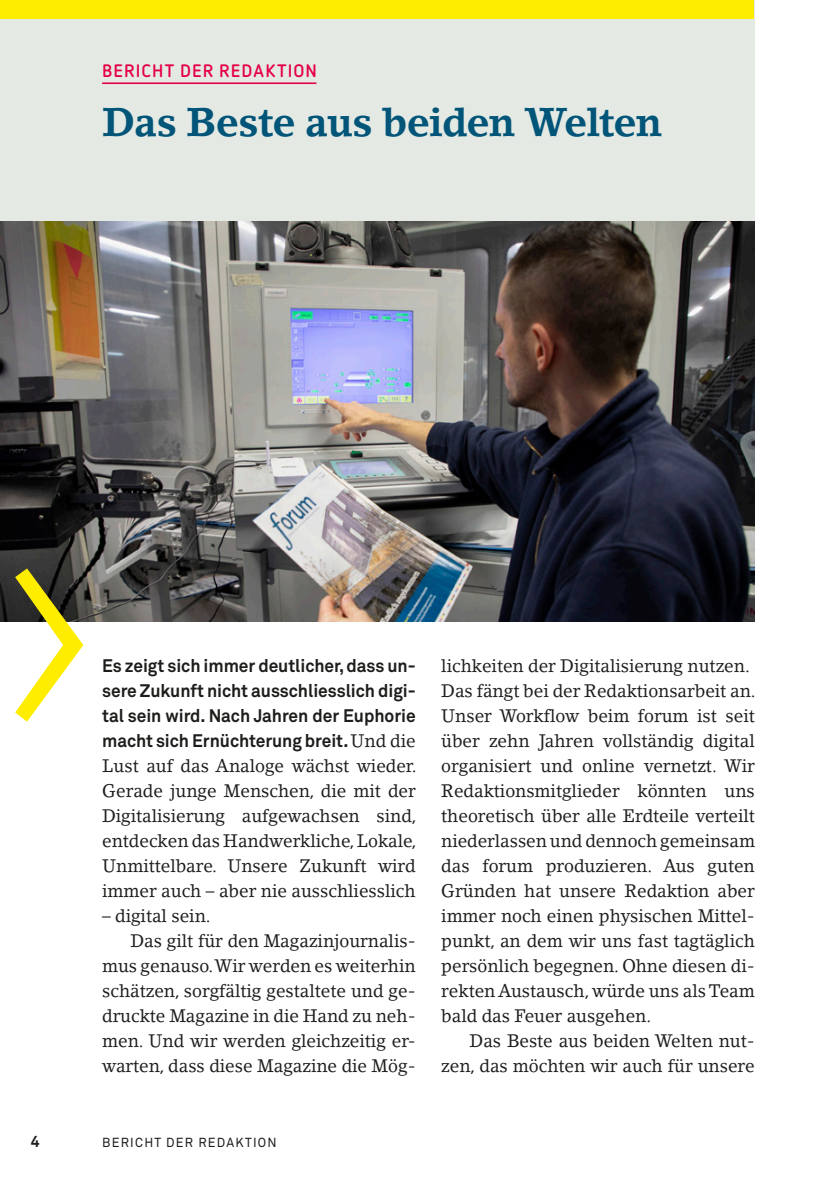
<style>
.page{position:relative;width:840px;height:1191px;background:#fff}
.page>*{position:absolute;margin:0;border:0;box-sizing:border-box;transform-origin:0 0}
.t1{font:700 40px "Lino Letter";letter-spacing:-.02em;color:#005578}
.t2{font:18px/25px "Lino Letter";letter-spacing:-.005em;color:#1d1d1b;text-align:justify;scale:.96 1}
.t3{font:700 18px/25px "Akkurat Pro";letter-spacing:-.005em;color:#1d1d1b;text-align:justify;scale:.96 1}
.t4{font:700 18px "Netto OT";letter-spacing:.055em;color:#e50045}
.t5{font:700 16px "Akkurat Pro";color:#1d1d1b;scale:.96 1}
.t6{font:13px "Akkurat Pro";letter-spacing:.1em;color:#1d1d1b;scale:.96 1}
.s1{font-family:"Lino Letter";font-weight:400}
</style>
<div class="page">
<div style="left:0;top:0;width:754px;height:246px;background:#e4e9e3"></div>
<hr style="left:102px;top:82px;width:214px;height:2px;background:#e50045">
<img style="left:0;top:221px;width:754px;height:400px">
<div style="left:0;top:0;width:753px;height:18px;background:#ffed00"></div>
<svg style="left:15px;top:568px;width:68px;height:153px"></svg>
<p class="t4" style="left:102px;top:59px;width:216px">BERICHT DER REDAKTION</p>
<h1 class="t1" style="left:102px;top:98px;width:561px">Das Beste aus beiden Welten</h1>
<p class="t3" style="left:102px;top:653px;width:328px">Es zeigt sich immer deutlicher, dass un&shy;sere Zukunft nicht ausschliesslich digi&shy;tal sein wird. Nach Jahren der Euphorie macht sich Ernüchterung breit. <span class="s1">Und die</span></p>
<p class="t2" style="left:102px;top:753px;width:329px">Lust auf das Analoge wächst wieder.<br>Gerade junge Menschen, die mit der Digitalisierung aufgewachsen sind, entdecken das Handwerkliche, Lokale, Unmittelbare. Unsere Zukunft wird immer auch – aber nie ausschliesslich</p>
<p class="t2" style="left:102px;top:903px;width:114px">– digital sein.</p>
<p class="t2" style="left:130px;top:928px;width:298px">Das gilt für den Magazinjournalis-</p>
<p class="t2" style="left:102px;top:953px;width:328px">mus genauso. Wir werden es weiterhin</p>
<p class="t2" style="left:102px;top:978px;width:328px">schätzen, sorgfältig gestaltete und ge-</p>
<p class="t2" style="left:102px;top:1003px;width:328px">druckte Magazine in die Hand zu neh-</p>
<p class="t2" style="left:102px;top:1028px;width:328px">men. Und wir werden gleichzeitig er-</p>
<p class="t2" style="left:102px;top:1053px;width:328px">warten, dass diese Magazine die Mög-</p>
<p class="t5" style="left:31px;top:1131px;width:11px">4</p>
<p class="t6" style="left:102px;top:1134px;width:183px">BERICHT DER REDAKTION</p>
<p class="t2" style="left:441px;top:653px;width:329px;text-align:left">lichkeiten der Digitalisierung nutzen.<br>Das fängt bei der Redaktionsarbeit an.<br>Unser Workflow beim forum ist seit über zehn Jahren vollständig digital organisiert und online vernetzt. Wir Redaktionsmitglieder könnten uns theoretisch über alle Erdteile verteilt niederlassen und dennoch gemeinsam das forum produzieren. Aus guten Gründen hat unsere Redaktion aber immer noch einen physischen Mittel&shy;punkt, an dem wir uns fast tagtäglich persönlich begegnen. Ohne diesen di&shy;rekten Austausch, würde uns als Team bald das Feuer ausgehen.</p>
<p class="t2" style="left:441px;top:1028px;width:328px;text-align:right">Das Beste aus beiden Welten nut&shy;zen, das möchten wir auch für unsere</p>
</div>
